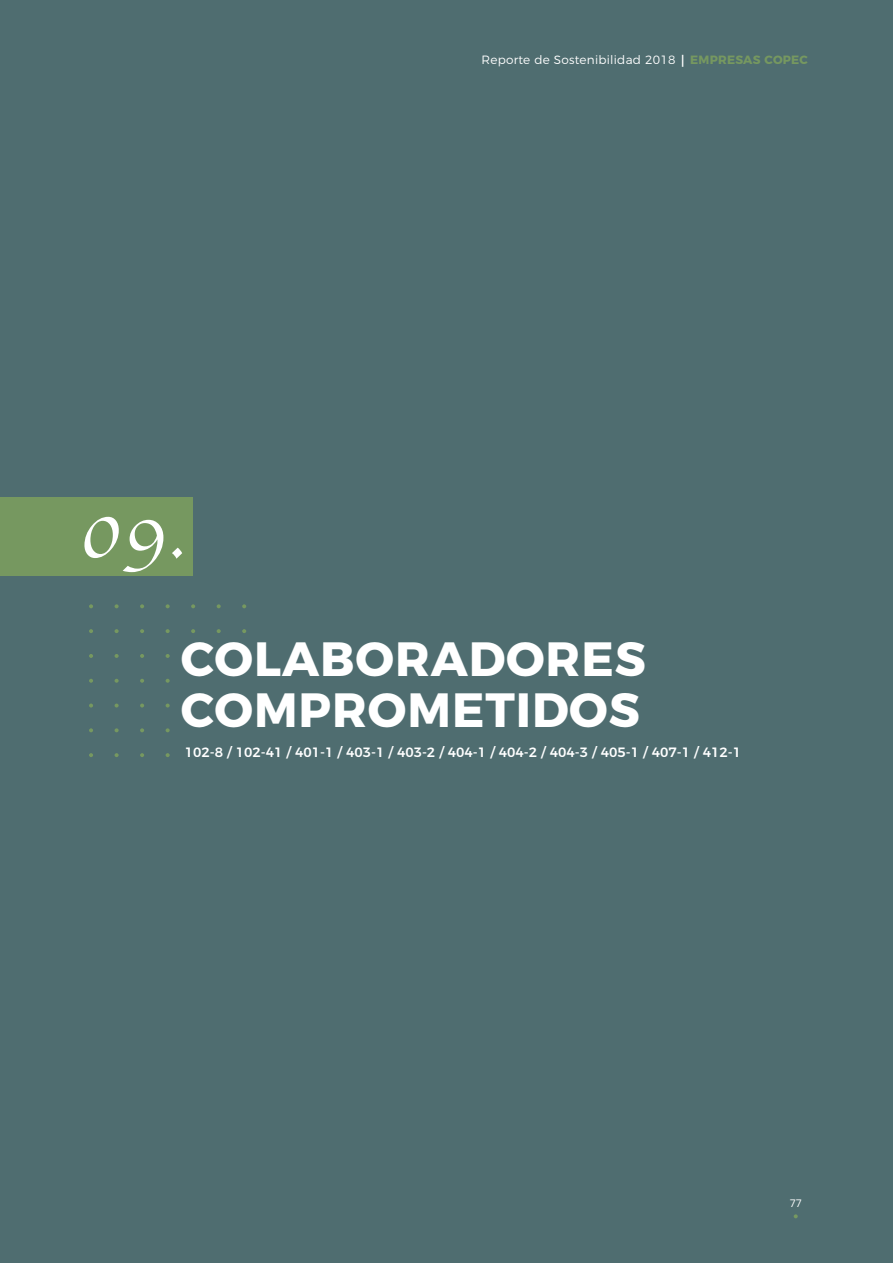
<style>
.page{position:relative;width:893px;height:1263px;background:#4f6d70}
.page>*{position:absolute;margin:0;border:0;box-sizing:border-box;transform-origin:0 0}
.t1{font:79.65px "Apple Chancery";color:#fff}
.t2{font:700 48px/51px "Montserrat";letter-spacing:.02em;color:#fff}
.t3{font:500 13.5px "Montserrat";color:#fff}
.t4{font:300 12px "Montserrat";letter-spacing:.02em;color:#fff}
.t5{font:10.5px "Open Sans";color:#fff}
.s1{font-family:"Open Sans";font-weight:700}
.s2{font-weight:700;color:#769860}
</style>
<div class="page">
<svg style="left:794px;top:1214px;width:4px;height:4px"></svg>
<div style="left:0;top:497px;width:192px;height:78px;background:#769860"></div>
<svg style="left:89px;top:604px;width:4px;height:4px"></svg>
<svg style="left:115px;top:604px;width:4px;height:4px"></svg>
<svg style="left:140px;top:604px;width:4px;height:4px"></svg>
<svg style="left:166px;top:604px;width:4px;height:4px"></svg>
<svg style="left:191px;top:604px;width:4px;height:4px"></svg>
<svg style="left:217px;top:604px;width:4px;height:4px"></svg>
<svg style="left:242px;top:604px;width:4px;height:4px"></svg>
<svg style="left:89px;top:629px;width:4px;height:4px"></svg>
<svg style="left:115px;top:629px;width:4px;height:4px"></svg>
<svg style="left:140px;top:629px;width:4px;height:4px"></svg>
<svg style="left:166px;top:629px;width:4px;height:4px"></svg>
<svg style="left:191px;top:629px;width:4px;height:4px"></svg>
<svg style="left:217px;top:629px;width:4px;height:4px"></svg>
<svg style="left:242px;top:629px;width:4px;height:4px"></svg>
<svg style="left:89px;top:654px;width:4px;height:4px"></svg>
<svg style="left:115px;top:654px;width:4px;height:4px"></svg>
<svg style="left:140px;top:654px;width:4px;height:4px"></svg>
<svg style="left:166px;top:654px;width:4px;height:4px"></svg>
<svg style="left:89px;top:679px;width:4px;height:4px"></svg>
<svg style="left:115px;top:679px;width:4px;height:4px"></svg>
<svg style="left:140px;top:679px;width:4px;height:4px"></svg>
<svg style="left:166px;top:679px;width:4px;height:4px"></svg>
<svg style="left:89px;top:703px;width:4px;height:4px"></svg>
<svg style="left:115px;top:703px;width:4px;height:4px"></svg>
<svg style="left:140px;top:703px;width:4px;height:4px"></svg>
<svg style="left:166px;top:703px;width:4px;height:4px"></svg>
<svg style="left:89px;top:728px;width:4px;height:4px"></svg>
<svg style="left:115px;top:728px;width:4px;height:4px"></svg>
<svg style="left:140px;top:728px;width:4px;height:4px"></svg>
<svg style="left:166px;top:728px;width:4px;height:4px"></svg>
<svg style="left:89px;top:753px;width:4px;height:4px"></svg>
<svg style="left:115px;top:753px;width:4px;height:4px"></svg>
<svg style="left:140px;top:753px;width:4px;height:4px"></svg>
<svg style="left:166px;top:753px;width:4px;height:4px"></svg>
<h1 class="t1" style="left:79px;top:468px;width:107px">09.</h1>
<p class="t4" style="left:481px;top:50px;width:328px">Reporte de Sostenibilidad 2018 <span class="s1">|</span> <span class="s2">EMPRESAS COPEC</span></p>
<h2 class="t2" style="left:181px;top:630px;width:466px">COLABORADORES<br>COMPROMETIDOS</h2>
<p class="t3" style="left:185px;top:741px;width:558px">102-8 / 102-41 / 401-1 / 403-1 / 403-2 / 404-1 / 404-2 / 404-3 / 405-1 / 407-1 / 412-1</p>
<p class="t5" style="left:790px;top:1196px;width:14px">77</p>
</div>
